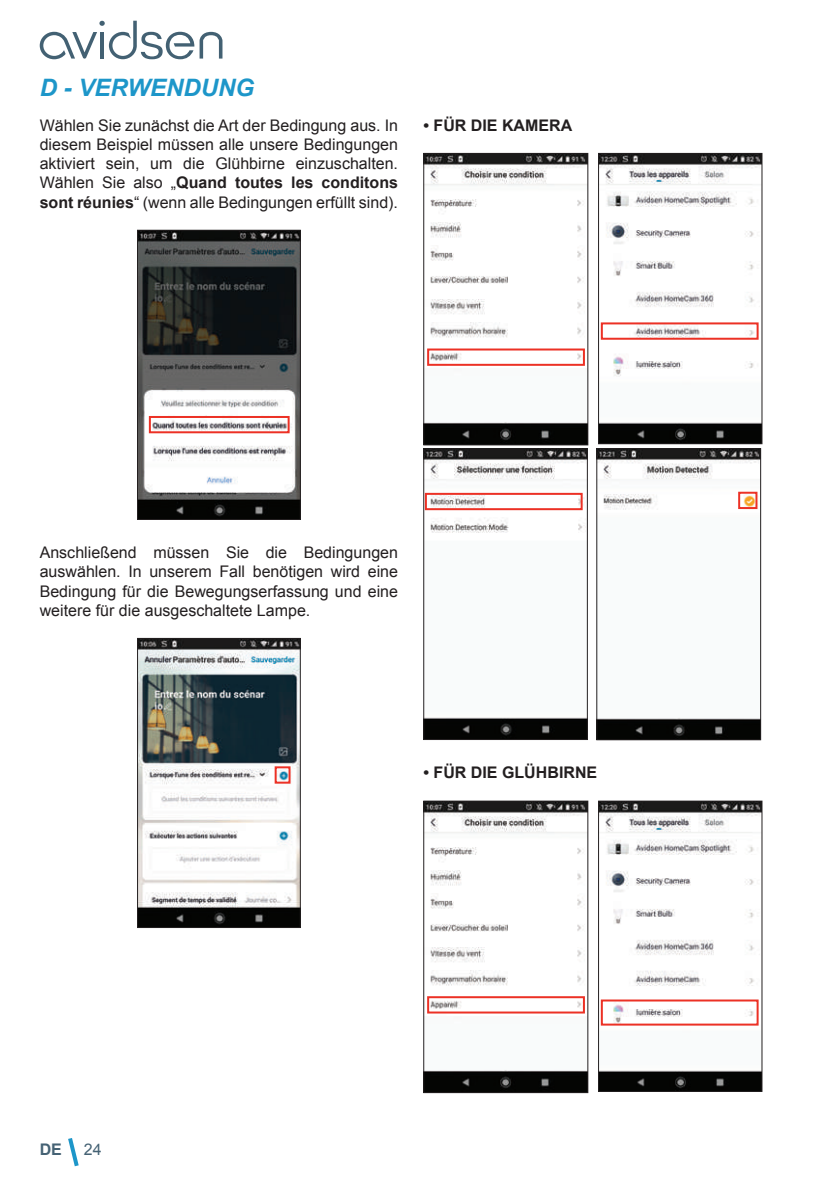
<style>
.page{position:relative;width:840px;height:1191px;background:#fff}
.page>*{position:absolute;margin:0;border:0;box-sizing:border-box;transform-origin:0 0}
.t1{font:italic 700 24px "Arial";color:#1d96c9}
.t2{font:16px/19.2px "Arial";color:#231f20;text-align:justify}
.t3{font:700 16px "Arial";color:#231f20}
.t4{font:700 16px "Arial";color:#456274}
.t5{font:16px "Arial";color:#456274}
.s1{font-weight:700}
</style>
<div class="page">
<svg style="left:68px;top:1138px;width:11px;height:29px"></svg>
<svg style="left:40px;top:21px;width:182px;height:38px"></svg>
<img style="left:139px;top:232px;width:159px;height:286px">
<div style="left:137px;top:230px;width:163px;height:290px;border:1px solid #231f20"></div>
<div style="left:149px;top:416px;width:140px;height:17px;border:2px solid #ec3125"></div>
<img style="left:139px;top:640px;width:159px;height:285px">
<div style="left:137px;top:638px;width:163px;height:289px;border:1px solid #231f20"></div>
<div style="left:274px;top:766px;width:16px;height:17px;border:2px solid #ec3125"></div>
<img style="left:425px;top:155px;width:160px;height:288px">
<div style="left:423px;top:153px;width:164px;height:292px;border:1px solid #231f20"></div>
<div style="left:427px;top:348px;width:157px;height:18px;border:2px solid #ec3125"></div>
<img style="left:600px;top:155px;width:159px;height:287px">
<div style="left:598px;top:153px;width:163px;height:291px;border:1px solid #231f20"></div>
<div style="left:600px;top:322px;width:158px;height:18px;border:2px solid #ec3125"></div>
<img style="left:425px;top:450px;width:160px;height:288px">
<div style="left:423px;top:448px;width:164px;height:292px;border:1px solid #231f20"></div>
<div style="left:424px;top:493px;width:158px;height:17px;border:2px solid #ec3125"></div>
<img style="left:598px;top:450px;width:160px;height:288px">
<div style="left:596px;top:448px;width:164px;height:292px;border:1px solid #231f20"></div>
<div style="left:737px;top:492px;width:20px;height:17px;border:2px solid #ec3125"></div>
<img style="left:425px;top:803px;width:160px;height:287px">
<div style="left:423px;top:801px;width:164px;height:291px;border:1px solid #231f20"></div>
<div style="left:427px;top:996px;width:157px;height:17px;border:2px solid #ec3125"></div>
<img style="left:600px;top:803px;width:159px;height:286px">
<div style="left:598px;top:801px;width:163px;height:290px;border:1px solid #231f20"></div>
<div style="left:600px;top:999px;width:158px;height:26px;border:2px solid #ec3125"></div>
<h1 class="t1" style="left:40px;top:72px;width:216px">D - VERWENDUNG</h1>
<p class="t2" style="left:40px;top:116px;width:360px">Wählen Sie zunächst die Art der Bedingung aus. In diesem Beispiel müssen alle unsere Bedingungen aktiviert sein, um die Glühbirne einzuschalten.<br>Wählen Sie also „<span class="s1">Quand toutes les conditons sont réunies</span>“ (wenn alle Bedingungen erfüllt sind).</p>
<p class="t3" style="left:423px;top:115px;width:150px">• FÜR DIE KAMERA</p>
<p class="t2" style="left:40px;top:543px;width:359px">Anschließend müssen Sie die Bedingungen auswählen. In unserem Fall benötigen wird eine Bedingung für die Bewegungserfassung und eine weitere für die ausgeschaltete Lampe.</p>
<p class="t3" style="left:423px;top:762px;width:175px">• FÜR DIE GLÜHBIRNE</p>
<p class="t4" style="left:40px;top:1139px;width:24px">DE</p>
<p class="t5" style="left:84px;top:1139px;width:19px">24</p>
</div>
